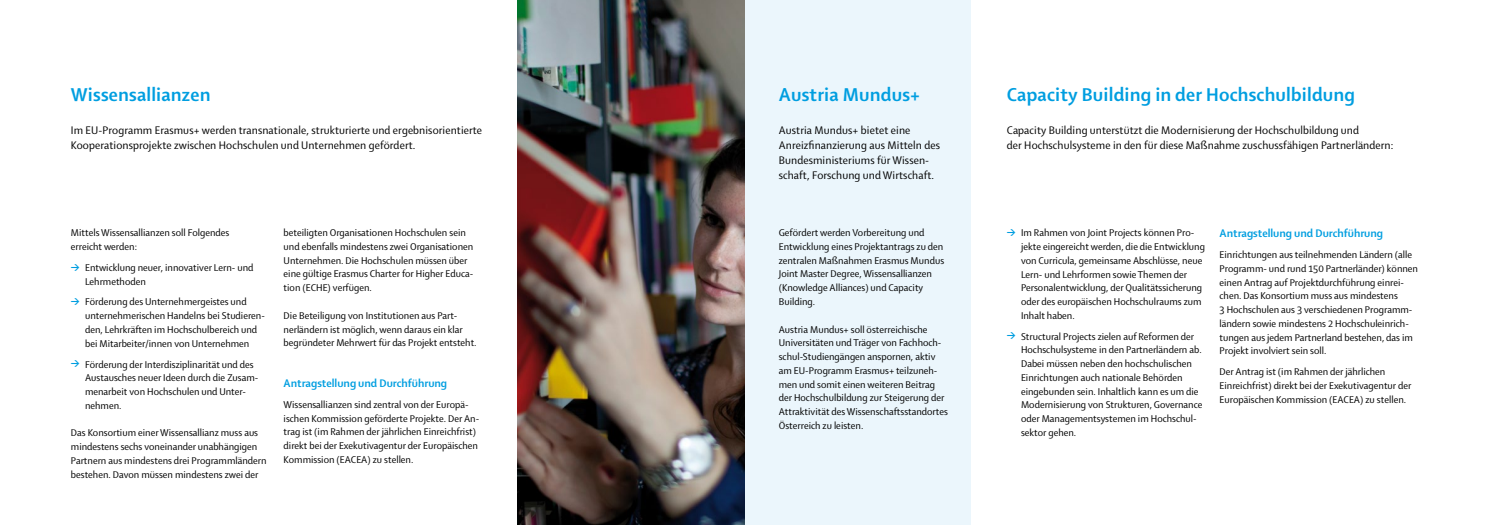
<style>
.page{position:relative;width:1489px;height:525px;background:#fff}
.page>*{position:absolute;margin:0;border:0;box-sizing:border-box;transform-origin:0 0}
.t1{font:700 20px "Shaker 2";letter-spacing:.01em;color:#009ee0}
.t2{font:11.88px/15px "Shaker 2";letter-spacing:.01em;color:#000}
.t3{font:700 11.88px "Shaker 2";color:#009ee0}
.t4{font:10.62px/13.8px "Shaker 2";color:#000}
.s1{font-family:"DIN";font-weight:700;font-size:8.75px;color:#009ee0}
</style>
<div class="page">
<div style="left:744px;top:0;width:227px;height:524px;background:#ebf6fc"></div>
<img style="left:517px;top:0;width:227px;height:524px">
<h1 class="t1" style="left:71px;top:81px;width:141px">Wissensallianzen</h1>
<p class="t2" style="left:71px;top:122px;width:413px">Im EU-Programm Erasmus+ werden transnationale, strukturierte und ergebnisorientierte<br>Kooperationsprojekte zwischen Hochschulen und Unternehmen gefördert.</p>
<p class="t4" style="left:71px;top:225px;width:160px">Mittels Wissensallianzen soll Folgendes erreicht werden:</p>
<p class="t4" style="left:85px;top:260px;width:170px;text-indent:-14px"><span class="s1">&gt;</span> Entwicklung neuer, innovativer Lern- und<br>Lehrmethoden</p>
<p class="t4" style="left:85px;top:294px;width:181px;text-indent:-14px"><span class="s1">&gt;</span> Förderung des Unternehmergeistes und unternehmerischen Handelns bei Studieren&shy;den, Lehrkräften im Hochschulbereich und bei Mitarbeiter/innen von Unternehmen</p>
<p class="t4" style="left:85px;top:356px;width:175px;text-indent:-14px"><span class="s1">&gt;</span> Förderung der Interdisziplinarität und des Austausches neuer Ideen durch die Zusam&shy;menarbeit von Hochschulen und Unter&shy;nehmen.</p>
<p class="t4" style="left:71px;top:425px;width:197px">Das Konsortium einer Wissensallianz muss aus mindestens sechs voneinander unabhängigen Partnern aus mindestens drei Programmländern bestehen. Davon müssen mindestens zwei der</p>
<p class="t4" style="left:283px;top:225px;width:191px">beteiligten Organisationen Hochschulen sein und ebenfalls mindestens zwei Organisationen Unternehmen. Die Hochschulen müssen über eine gültige Erasmus Charter for Higher Educa&shy;tion (ECHE) verfügen.</p>
<p class="t4" style="left:283px;top:308px;width:194px">Die Beteiligung von Institutionen aus Part&shy;nerländern ist möglich, wenn daraus ein klar begründeter Mehrwert für das Projekt entsteht.</p>
<p class="t3" style="left:283px;top:375px;width:165px">Antragstellung und Durchführung</p>
<p class="t4" style="left:283px;top:397px;width:197px">Wissensallianzen sind zentral von der Europä&shy;ischen Kommission geförderte Projekte. Der An&shy;trag ist (im Rahmen der jährlichen Einreichfrist) direkt bei der Exekutivagentur der Europäischen Kommission (EACEA) zu stellen.</p>
<h1 class="t1" style="left:778px;top:81px;width:143px">Austria Mundus+</h1>
<p class="t2" style="left:778px;top:122px;width:163px">Austria Mundus+ bietet eine Anreizfinanzierung aus Mitteln des Bundesministeriums für Wissen&shy;schaft, Forschung und Wirtschaft.</p>
<p class="t4" style="left:778px;top:225px;width:167px">Gefördert werden Vorbereitung und Entwicklung eines Projektantrags zu den zentralen Maßnahmen Erasmus Mundus Joint Master Degree, Wissensallianzen (Knowledge Alliances) und Capacity Building.</p>
<p class="t4" style="left:778px;top:321px;width:171px">Austria Mundus+ soll österreichische Universitäten und Träger von Fachhoch&shy;schul-Studiengängen anspornen, aktiv am EU-Programm Erasmus+ teilzuneh&shy;men und somit einen weiteren Beitrag der Hochschulbildung zur Steigerung der Attraktivität des Wissenschaftsstandortes Österreich zu leisten.</p>
<h1 class="t1" style="left:1006px;top:81px;width:350px">Capacity Building in der Hochschulbildung</h1>
<p class="t2" style="left:1006px;top:122px;width:388px">Capacity Building unterstützt die Modernisierung der Hochschulbildung und<br>der Hochschulsysteme in den für diese Maßnahme zuschussfähigen Partnerländern:</p>
<p class="t4" style="left:1020px;top:225px;width:185px;text-indent:-14px"><span class="s1">&gt;</span> Im Rahmen von Joint Projects können Pro&shy;jekte eingereicht werden, die die Entwicklung von Curricula, gemeinsame Abschlüsse, neue Lern- und Lehrformen sowie Themen der Personalentwicklung, der Qualitätssicherung oder des europäischen Hochschulraums zum Inhalt haben.</p>
<p class="t4" style="left:1020px;top:328px;width:183px;text-indent:-14px"><span class="s1">&gt;</span> Structural Projects zielen auf Reformen der Hochschulsysteme in den Partnerländern ab.<br>Dabei müssen neben den hochschulischen Einrichtungen auch nationale Behörden eingebunden sein. Inhaltlich kann es um die Modernisierung von Strukturen, Governance oder Managementsystemen im Hochschul&shy;sektor gehen.</p>
<p class="t3" style="left:1219px;top:225px;width:165px">Antragstellung und Durchführung</p>
<p class="t4" style="left:1219px;top:247px;width:200px">Einrichtungen aus teilnehmenden Ländern (alle Programm- und rund 150 Partnerländer) können einen Antrag auf Projektdurchführung einrei&shy;chen. Das Konsortium muss aus mindestens<br>3 Hochschulen aus 3 verschiedenen Programm&shy;ländern sowie mindestens 2 Hochschuleinrich&shy;tungen aus jedem Partnerland bestehen, das im Projekt involviert sein soll.</p>
<p class="t4" style="left:1219px;top:364px;width:193px">Der Antrag ist (im Rahmen der jährlichen<br>Einreichfrist) direkt bei der Exekutivagentur der<br>Europäischen Kommission (EACEA) zu stellen.</p>
</div>
